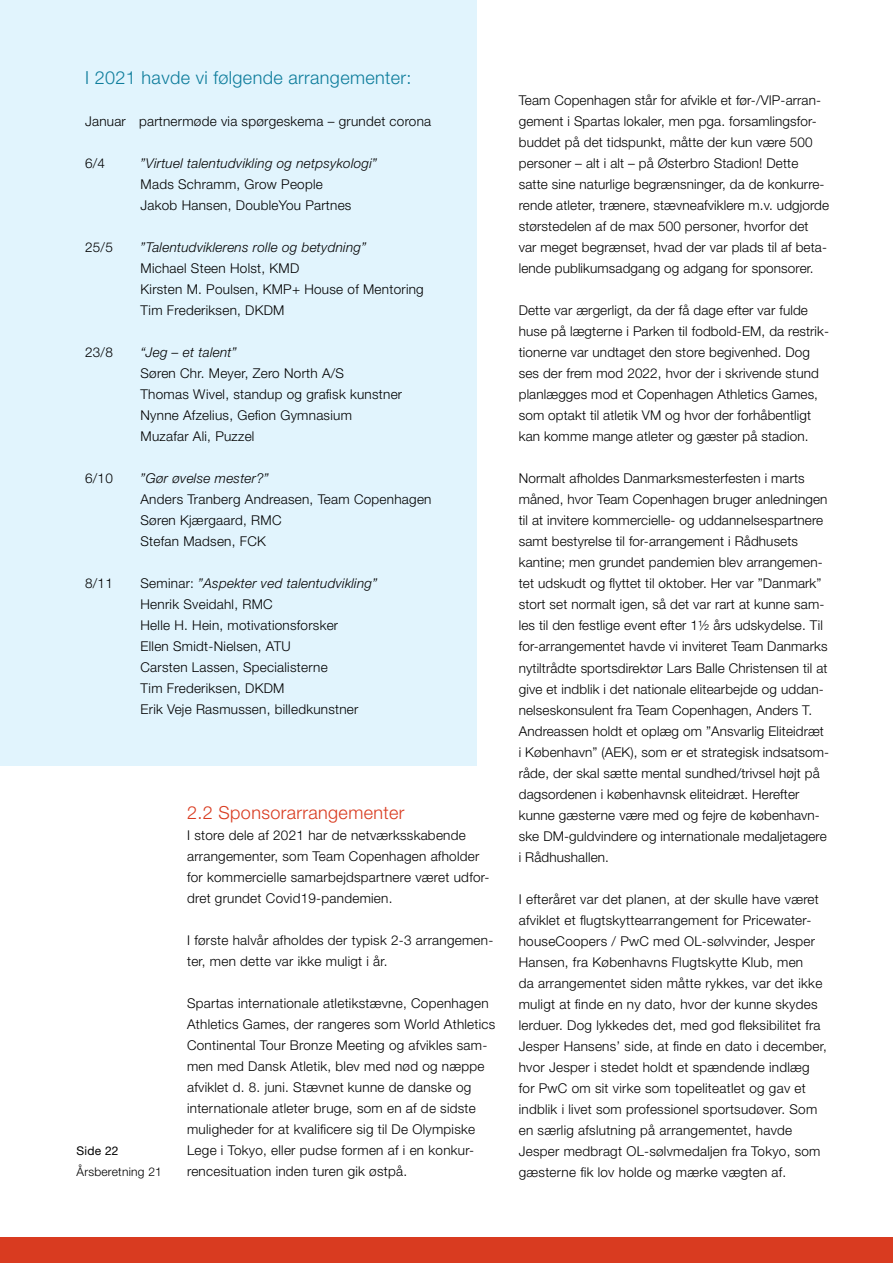
<style>
.page{position:relative;width:893px;height:1263px;background:#fff}
.page>*{position:absolute;margin:0;border:0;box-sizing:border-box;transform-origin:0 0}
.t1{font:300 18px "Helvetica Neue LT Std";letter-spacing:.02em;color:#0e7d9c}
.t2{font:300 18px "Helvetica Neue LT Std";letter-spacing:.02em;color:#d93b20}
.t3{font:300 13.5px/21px "Helvetica Neue LT Std";letter-spacing:.02em;color:#000}
.t4{font:italic 300 13.5px "Helvetica Neue LT Std";letter-spacing:.02em;color:#000}
.t5{font:300 12px "Helvetica Neue LT Std";letter-spacing:.02em;color:#000}
.t6{font:12px "Helvetica Neue LT Std";letter-spacing:.02em;color:#000}
.s1{font-style:italic}
</style>
<div class="page">
<div style="left:0;top:1237px;width:893px;height:26px;background:#d93b20"></div>
<div style="left:0;top:0;width:476px;height:765px;background:#e1f4fd"></div>
<h1 class="t1" style="left:85px;top:67px;width:328px">I 2021 havde vi følgende arrangementer:</h1>
<p class="t3" style="left:85px;top:111px;width:348px">Januar partnermøde via spørgeskema – grundet corona</p>
<p class="t3" style="left:85px;top:153px;width:22px">6/4</p>
<p class="t4" style="left:141px;top:155px;width:238px">”Virtuel talentudvikling og netpsykologi”</p>
<p class="t3" style="left:141px;top:174px;width:212px">Mads Schramm, Grow People<br>Jakob Hansen, DoubleYou Partnes</p>
<p class="t3" style="left:85px;top:237px;width:29px">25/5</p>
<p class="t4" style="left:141px;top:239px;width:227px">”Talentudviklerens rolle og betydning”</p>
<p class="t3" style="left:141px;top:258px;width:285px">Michael Steen Holst, KMD<br>Kirsten M. Poulsen, KMP+ House of Mentoring<br>Tim Frederiksen, DKDM</p>
<p class="t3" style="left:85px;top:342px;width:29px">23/8</p>
<p class="t4" style="left:141px;top:344px;width:98px">“Jeg – et talent”</p>
<p class="t3" style="left:141px;top:363px;width:263px">Søren Chr. Meyer, Zero North A/S<br>Thomas Wivel, standup og grafisk kunstner<br>Nynne Afzelius, Gefion Gymnasium<br>Muzafar Ali, Puzzel</p>
<p class="t3" style="left:85px;top:468px;width:29px">6/10</p>
<p class="t4" style="left:141px;top:470px;width:130px">”Gør øvelse mester?”</p>
<p class="t3" style="left:141px;top:489px;width:292px">Anders Tranberg Andreasen, Team Copenhagen<br>Søren Kjærgaard, RMC<br>Stefan Madsen, FCK</p>
<p class="t3" style="left:85px;top:573px;width:29px">8/11</p>
<p class="t3" style="left:141px;top:573px;width:238px">Seminar: <span class="s1">”Aspekter ved talentudvikling”<br></span>Henrik Sveidahl, RMC<br>Helle H. Hein, motivationsforsker<br>Ellen Smidt-Nielsen, ATU<br>Carsten Lassen, Specialisterne<br>Tim Frederiksen, DKDM<br>Erik Veje Rasmussen, billedkunstner</p>
<p class="t6" style="left:77px;top:1144px;width:44px">Side 22</p>
<p class="t5" style="left:77px;top:1165px;width:87px">Årsberetning 21</p>
<h1 class="t2" style="left:187px;top:801px;width:219px">2.2 Sponsorarrangementer</h1>
<p class="t3" style="left:187px;top:825px;width:304px">I store dele af 2021 har de netværksskabende arrangementer, som Team Copenhagen afholder for kommercielle samarbejdspartnere været udfor&shy;dret grundet Covid19-pandemien.</p>
<p class="t3" style="left:187px;top:930px;width:308px">I første halvår afholdes der typisk 2-3 arrangemen&shy;ter, men dette var ikke muligt i år.</p>
<p class="t3" style="left:187px;top:993px;width:310px">Spartas internationale atletikstævne, Copenhagen Athletics Games, der rangeres som World Athletics Continental Tour Bronze Meeting og afvikles sam&shy;men med Dansk Atletik, blev med nød og næppe afviklet d. 8. juni. Stævnet kunne de danske og internationale atleter bruge, som en af de sidste muligheder for at kvalificere sig til De Olympiske Lege i Tokyo, eller pudse formen af i en konkur&shy;rencesituation inden turen gik østpå.</p>
<p class="t3" style="left:519px;top:90px;width:312px">Team Copenhagen står for afvikle et før-/VIP-arran&shy;gement i Spartas lokaler, men pga. forsamlingsfor&shy;buddet på det tidspunkt, måtte der kun være 500 personer – alt i alt – på Østerbro Stadion! Dette satte sine naturlige begrænsninger, da de konkurre&shy;rende atleter, trænere, stævneafviklere m.v. udgjorde størstedelen af de max 500 personer, hvorfor det var meget begrænset, hvad der var plads til af beta&shy;lende publikumsadgang og adgang for sponsorer.</p>
<p class="t3" style="left:519px;top:300px;width:312px">Dette var ærgerligt, da der få dage efter var fulde huse på lægterne i Parken til fodbold-EM, da restrik&shy;tionerne var undtaget den store begivenhed. Dog ses der frem mod 2022, hvor der i skrivende stund planlægges mod et Copenhagen Athletics Games, som optakt til atletik VM og hvor der forhåbentligt kan komme mange atleter og gæster på stadion.</p>
<p class="t3" style="left:519px;top:468px;width:312px">Normalt afholdes Danmarksmesterfesten i marts måned, hvor Team Copenhagen bruger anledningen til at invitere kommercielle- og uddannelsespartnere samt bestyrelse til for-arrangement i Rådhusets kantine; men grundet pandemien blev arrangemen&shy;tet udskudt og flyttet til oktober. Her var ”Danmark” stort set normalt igen, så det var rart at kunne sam&shy;les til den festlige event efter 1½ års udskydelse. Til for-arrangementet havde vi inviteret Team Danmarks nytiltrådte sportsdirektør Lars Balle Christensen til at give et indblik i det nationale elitearbejde og uddan&shy;nelseskonsulent fra Team Copenhagen, Anders T.<br>Andreassen holdt et oplæg om ”Ansvarlig Eliteidræt i København” (AEK), som er et strategisk indsatsom&shy;råde, der skal sætte mental sundhed/trivsel højt på dagsordenen i københavnsk eliteidræt. Herefter kunne gæsterne være med og fejre de københavn&shy;ske DM-guldvindere og internationale medaljetagere i Rådhushallen.</p>
<p class="t3" style="left:519px;top:888px;width:310px">I efteråret var det planen, at der skulle have været afviklet et flugtskyttearrangement for Pricewater&shy;houseCoopers / PwC med OL-sølvvinder, Jesper Hansen, fra Københavns Flugtskytte Klub, men<br>da arrangementet siden måtte rykkes, var det ikke muligt at finde en ny dato, hvor der kunne skydes lerduer. Dog lykkedes det, med god fleksibilitet fra Jesper Hansens’ side, at finde en dato i december, hvor Jesper i stedet holdt et spændende indlæg for PwC om sit virke som topeliteatlet og gav et indblik i livet som professionel sportsudøver. Som en særlig afslutning på arrangementet, havde Jesper medbragt OL-sølvmedaljen fra Tokyo, som gæsterne fik lov holde og mærke vægten af.</p>
</div>
